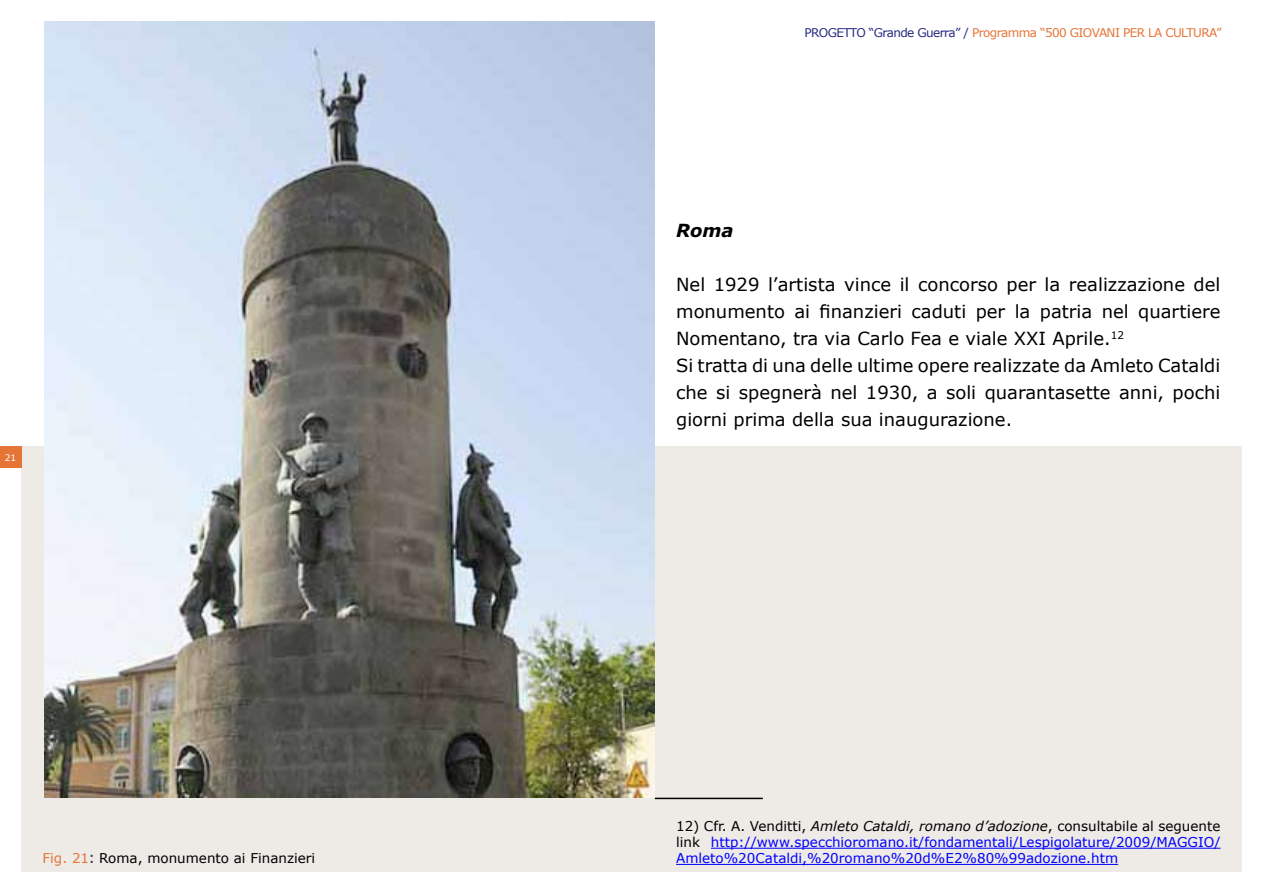
<style>
.page{position:relative;width:1263px;height:893px;background:#fff}
.page>*{position:absolute;margin:0;border:0;box-sizing:border-box;transform-origin:0 0}
.t1{font:18px/27px "Verdana";color:#000}
.t2{font:italic 700 18px "Verdana";color:#000}
.t3{font:13.5px/16.2px "Verdana";color:#00f;text-align:justify}
.t4{font:13.5px "Verdana";color:#000}
.t5{font:12px "Verdana";letter-spacing:-.05em;color:#e67436}
.t6{font:9px "Verdana";color:#fff}
.s1{color:#e67436}
.s2{font-family:"Tahoma";font-size:15px;color:#303030}
.s3{color:#292983}
.s4{color:#000}
.s5{font-style:italic;color:#000}
</style>
<div class="page">
<div style="left:21px;top:446px;width:1221px;height:426px;background:#eeeae6"></div>
<hr style="left:655px;top:798px;width:108px;height:1px;background:#000">
<hr style="left:711px;top:848px;width:509px;height:1px;background:#00f">
<hr style="left:676px;top:864px;width:442px;height:1px;background:#00f">
<img style="left:45px;top:21px;width:610px;height:776px">
<div style="left:0;top:446px;width:21px;height:22px;background:#e67436"></div>
<p class="t6" style="left:5px;top:451px;width:13px">21</p>
<p class="t4" style="left:43px;top:849px;width:274px"><span class="s1">Fig. 21</span><span class="s2">:</span> Roma, monumento ai Finanzieri</p>
<p class="t5" style="left:804px;top:25px;width:418px"><span class="s3">PROGETTO “Grande Guerra” /</span> Programma “500 GIOVANI PER LA CULTURA”</p>
<p class="t2" style="left:676px;top:218px;width:59px">Roma</p>
<p class="t1" style="left:676px;top:271px;width:546px">Nel 1929 l’artista vince il concorso per la realizzazione del monumento ai finanzieri caduti per la patria nel quartiere Nomentano, tra via Carlo Fea e viale XXI Aprile.<sup>12<br></sup>Si tratta di una delle ultime opere realizzate da Amleto Cataldi che si spegnerà nel 1930, a soli quarantasette anni, pochi giorni prima della sua inaugurazione.</p>
<p class="t3" style="left:676px;top:818px;width:546px"><span class="s4">12) Cfr. A. Venditti,</span> <span class="s5">Amleto Cataldi, romano d’adozione</span><span class="s4">, consultabile al seguente link</span> http://www.specchioromano.it/fondamentali/Lespigolature/2009/MAGGIO/ Amleto%20Cataldi,%20romano%20d%E2%80%99adozione.htm</p>
</div>
